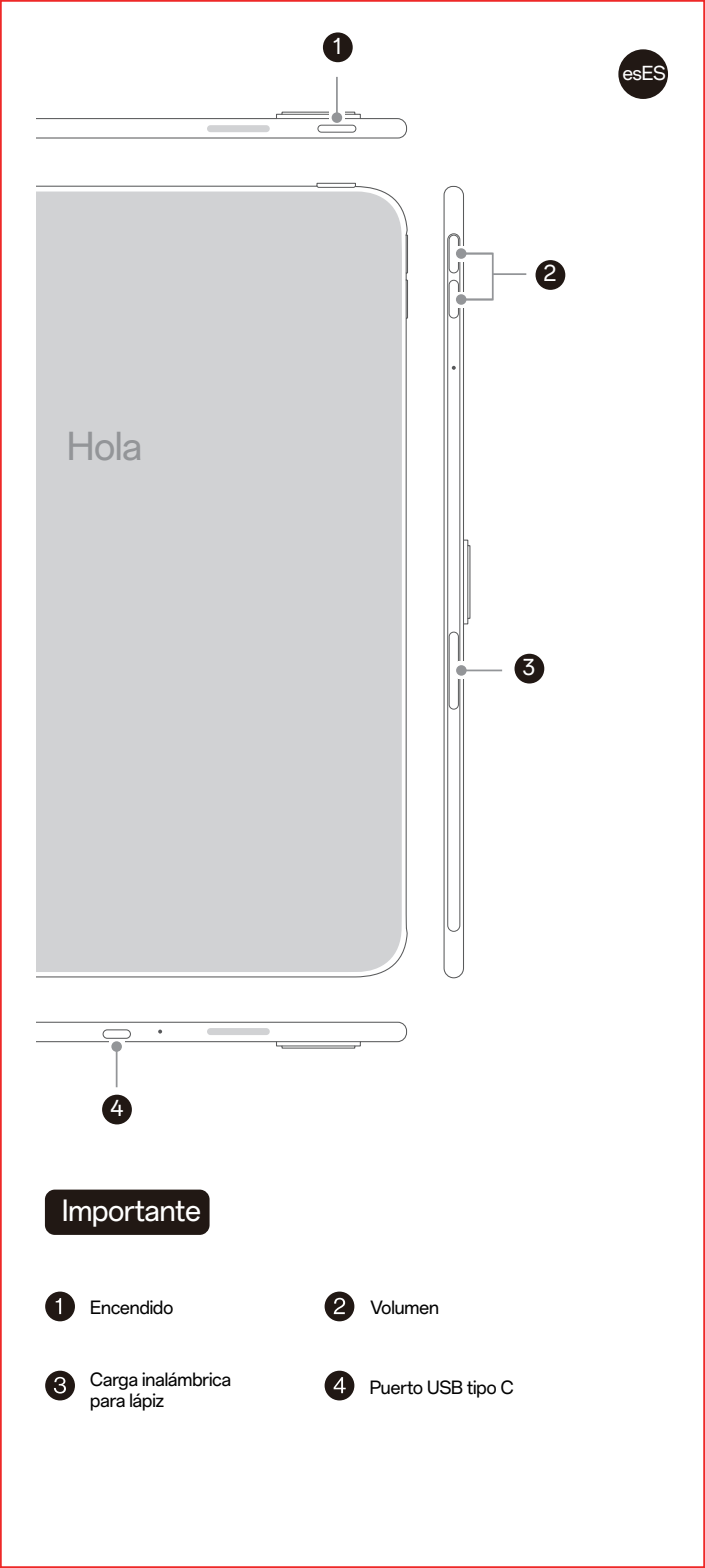
<style>
.page{position:relative;width:705px;height:1568px;background:#fff}
.page>*{position:absolute;margin:0;border:0;box-sizing:border-box;transform-origin:0 0}
.t1{font:36.75px "OPPO Sans";color:#939598}
.t2{font:28px "OPPO Sans";color:#fff}
.t3{font:21px "OPPO Sans";color:#fff}
.t4{font:18.55px "OPPO Sans";color:#fff}
.t5{font:17.5px/21px "OPPO Sans";color:#030303}
</style>
<div class="page">
<svg style="left:443px;top:185px;width:28px;height:794px"></svg>
<svg style="left:37px;top:1021px;width:370px;height:28px"></svg>
<svg style="left:37px;top:111px;width:370px;height:28px"></svg>
<div style="left:318px;top:125px;width:38px;height:7px;border:1px solid #595a5b;border-radius:3px"></div>
<div style="left:207px;top:125px;width:63px;height:7px;background:#d1d2d4;border-radius:3px"></div>
<div style="left:447px;top:233px;width:13px;height:698px;border:1px solid #595a5b;border-radius:6px"></div>
<svg style="left:37px;top:182px;width:371px;height:796px"></svg>
<div style="left:37px;top:191px;width:365px;height:781px;background:#d1d2d4"></div>
<div style="left:329px;top:76px;width:16px;height:47px;background:#fff"></div>
<hr style="left:336px;top:77px;width:2px;height:41px;background:#939598">
<div style="left:331px;top:112px;width:11px;height:11px;background:#939598;border-radius:50%"></div>
<div style="left:109px;top:1040px;width:15px;height:13px;background:#fff"></div>
<svg style="left:115px;top:1042px;width:6px;height:46px"></svg>
<hr style="left:116px;top:1046px;width:1px;height:41px;background:#939598">
<div style="left:111px;top:1041px;width:11px;height:11px;background:#939598;border-radius:50%"></div>
<div style="left:458px;top:661px;width:19px;height:18px;background:#fff"></div>
<div style="left:456px;top:662px;width:48px;height:16px;background:#fff"></div>
<hr style="left:461px;top:669px;width:41px;height:2px;background:#939598">
<div style="left:456px;top:665px;width:10px;height:11px;background:#939598;border-radius:50%"></div>
<hr style="left:492px;top:273px;width:34px;height:2px;background:#939598">
<div style="left:456px;top:246px;width:30px;height:15px;background:#fff"></div>
<div style="left:456px;top:292px;width:31px;height:15px;background:#fff"></div>
<div style="left:456px;top:248px;width:10px;height:11px;background:#939598;border-radius:50%"></div>
<div style="left:456px;top:294px;width:10px;height:11px;background:#939598;border-radius:50%"></div>
<div style="left:458px;top:253px;width:35px;height:47px;border:2px solid #939598"></div>
<div style="left:535px;top:260px;width:30px;height:30px;background:#211814;border-radius:50%"></div>
<div style="left:514px;top:654px;width:30px;height:29px;background:#211814;border-radius:50%"></div>
<div style="left:323px;top:32px;width:29px;height:30px;background:#211814;border-radius:50%"></div>
<div style="left:102px;top:1094px;width:30px;height:30px;background:#211814;border-radius:50%"></div>
<div style="left:618px;top:49px;width:49px;height:50px;background:#211814;border-radius:50%"></div>
<div style="left:45px;top:1370px;width:30px;height:30px;background:#211814;border-radius:50%"></div>
<svg style="left:54px;top:1377px;width:12px;height:16px"></svg>
<div style="left:45px;top:1291px;width:30px;height:30px;background:#211814;border-radius:50%"></div>
<svg style="left:56px;top:1298px;width:5px;height:16px"></svg>
<div style="left:324px;top:1291px;width:30px;height:30px;background:#211814;border-radius:50%"></div>
<svg style="left:333px;top:1297px;width:12px;height:17px"></svg>
<div style="left:45px;top:1189px;width:164px;height:46px;background:#211814;border-radius:10px"></div>
<div style="left:324px;top:1370px;width:30px;height:30px;background:#211814;border-radius:50%"></div>
<svg style="left:333px;top:1377px;width:12px;height:16px"></svg>
<div style="left:0;top:0;width:704px;height:1568px;border:4px solid #ee2928"></div>
<h1 class="t1" style="left:67px;top:416px;width:76px">Hola</h1>
<p class="t3" style="left:333px;top:29px;width:10px">1</p>
<p class="t4" style="left:622px;top:58px;width:44px">esES</p>
<p class="t3" style="left:543px;top:256px;width:14px">2</p>
<p class="t3" style="left:522px;top:650px;width:14px">3</p>
<p class="t3" style="left:110px;top:1091px;width:14px">4</p>
<h2 class="t2" style="left:62px;top:1187px;width:140px">Importante</h2>
<p class="t5" style="left:90px;top:1295px;width:84px">Encendido</p>
<p class="t5" style="left:370px;top:1295px;width:70px">Volumen</p>
<p class="t5" style="left:90px;top:1367px;width:142px">Carga inalámbrica para lápiz</p>
<p class="t5" style="left:369px;top:1375px;width:145px">Puerto USB tipo C</p>
</div>
